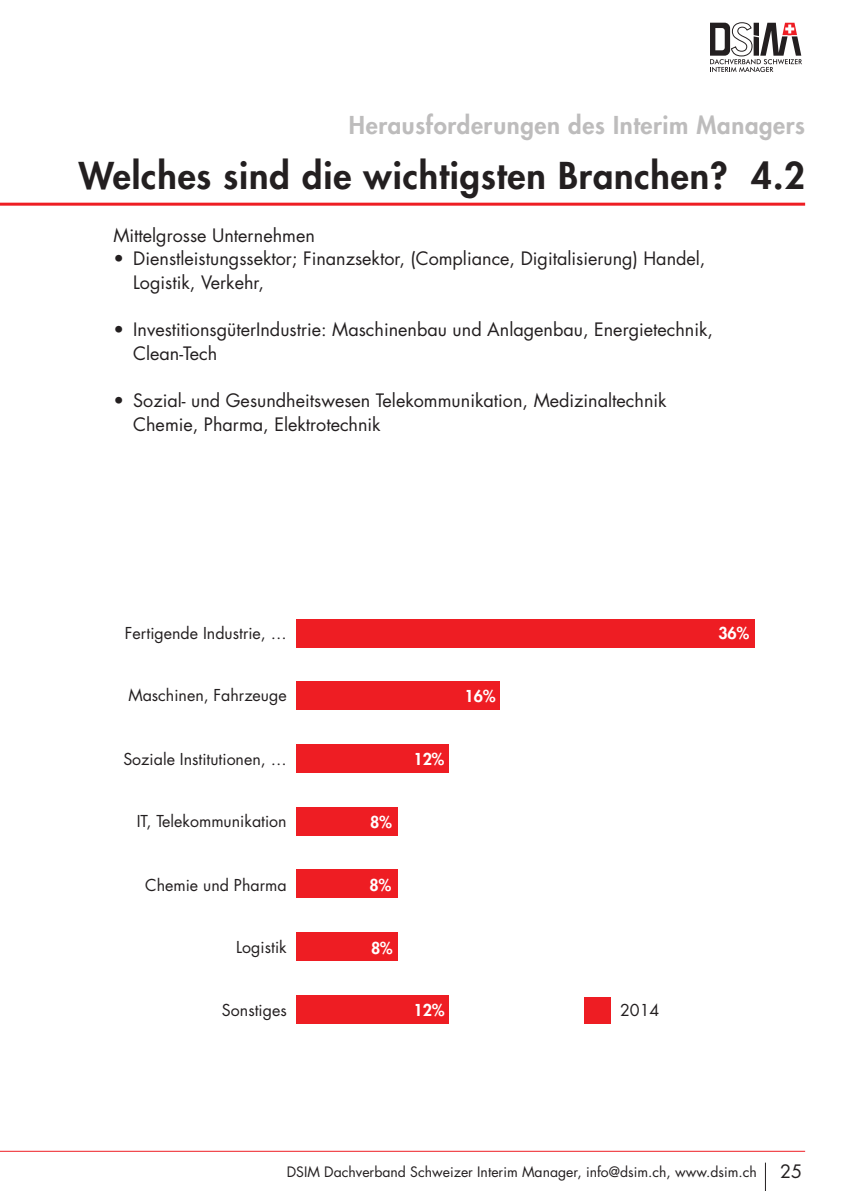
<style>
.page{position:relative;width:842px;height:1191px;background:#fff}
.page>*{position:absolute;margin:0;border:0;box-sizing:border-box;transform-origin:0 0}
.t1{font:800 36px "Futura";letter-spacing:.025em;color:#231f20}
.t2{font:800 24px "Futura";letter-spacing:.025em;color:rgb(35 31 32/.3)}
.t3{font:18px/23.6px "Futura";color:#231f20}
.t4{font:16px "Futura";color:#231f20}
.t5{font:800 16px "Futura";color:#fff}
.t6{font:14px "Futura";color:#231f20}
</style>
<div class="page">
<hr style="left:0;top:1150px;width:805px;height:1px;background:#ee1d23">
<hr style="left:0;top:203px;width:805px;height:3px;background:#ee1d23">
<svg style="left:710px;top:22px;width:92px;height:50px"></svg>
<svg style="left:765px;top:1162px;width:1px;height:29px"></svg>
<div style="left:296px;top:995px;width:153px;height:28px;background:#ee1d23"></div>
<div style="left:296px;top:932px;width:102px;height:28px;background:#ee1d23"></div>
<div style="left:296px;top:869px;width:102px;height:29px;background:#ee1d23"></div>
<div style="left:296px;top:807px;width:102px;height:28px;background:#ee1d23"></div>
<div style="left:296px;top:744px;width:153px;height:28px;background:#ee1d23"></div>
<div style="left:296px;top:682px;width:204px;height:28px;background:#ee1d23"></div>
<div style="left:296px;top:619px;width:458px;height:28px;background:#ee1d23"></div>
<div style="left:584px;top:997px;width:27px;height:27px;background:#ee1d23"></div>
<h2 class="t2" style="left:349px;top:113px;width:458px">Herausforderungen des Interim Managers</h2>
<h1 class="t1" style="left:79px;top:159px;width:728px">Welches sind die wichtigsten Branchen? 4.2</h1>
<p class="t3" style="left:113px;top:225px;width:203px">Mittelgrosse Unternehmen</p>
<p class="t3" style="left:133px;top:248px;width:574px;text-indent:-20px">• Dienstleistungssektor; Finanzsektor, (Compliance, Digitalisierung) Handel,<br>Logistik, Verkehr,</p>
<p class="t3" style="left:133px;top:319px;width:581px;text-indent:-20px">• InvestitionsgüterIndustrie: Maschinenbau und Anlagenbau, Energietechnik,<br>Clean-Tech</p>
<p class="t3" style="left:133px;top:390px;width:535px;text-indent:-20px">• Sozial- und Gesundheitswesen Telekommunikation, Medizinaltechnik<br>Chemie, Pharma, Elektrotechnik</p>
<p class="t4" style="left:125px;top:625px;width:163px">Fertigende Industrie, …</p>
<p class="t5" style="left:718px;top:625px;width:32px">36%</p>
<p class="t4" style="left:128px;top:688px;width:160px">Maschinen, Fahrzeuge</p>
<p class="t5" style="left:465px;top:688px;width:32px">16%</p>
<p class="t4" style="left:123px;top:751px;width:165px">Soziale Institutionen, …</p>
<p class="t5" style="left:413px;top:751px;width:32px">12%</p>
<p class="t4" style="left:137px;top:814px;width:151px">IT, Telekommunikation</p>
<p class="t5" style="left:370px;top:814px;width:23px">8%</p>
<p class="t4" style="left:145px;top:877px;width:143px">Chemie und Pharma</p>
<p class="t5" style="left:369px;top:877px;width:23px">8%</p>
<p class="t4" style="left:236px;top:940px;width:52px">Logistik</p>
<p class="t5" style="left:371px;top:940px;width:23px">8%</p>
<p class="t4" style="left:222px;top:1002px;width:66px">Sonstiges</p>
<p class="t5" style="left:414px;top:1002px;width:32px">12%</p>
<p class="t4" style="left:620px;top:1003px;width:41px">2014</p>
<p class="t6" style="left:287px;top:1165px;width:472px">DSIM Dachverband Schweizer Interim Manager, info@dsim.ch, www.dsim.ch</p>
<p class="t3" style="left:780px;top:1160px;width:24px">25</p>
</div>
